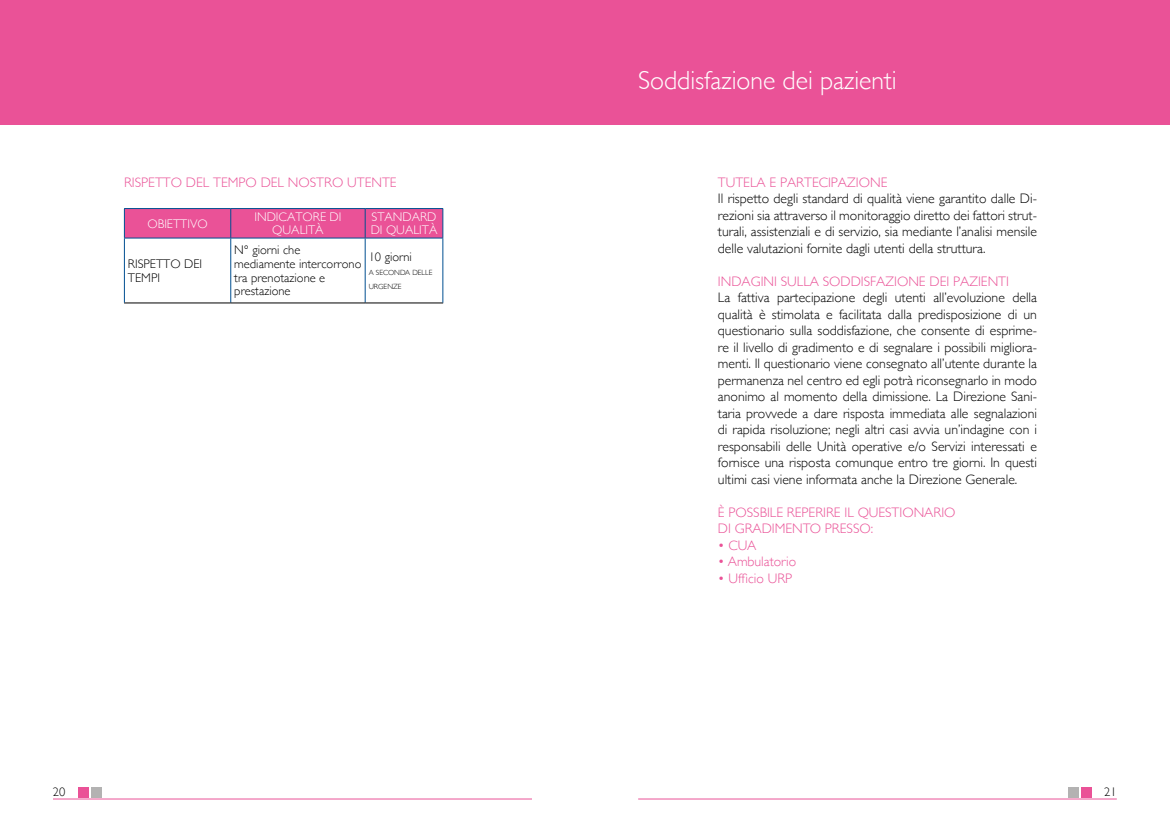
<style>
.page{position:relative;width:1170px;height:833px;background:#fff}
.page>*{position:absolute;margin:0;border:0;box-sizing:border-box;transform-origin:0 0}
.t1{font:300 26.25px "Gill Sans";color:#fff}
.t2{font:300 13.75px/16.5px "Gill Sans";color:#000;text-align:justify}
.t3{font:300 13.75px/16.5px "Gill Sans";color:#ea5297}
.t4{font:300 12.5px/13.8px "Gill Sans";color:#000}
.t5{font:300 12.5px/13.8px "Gill Sans";color:#fff;text-align:center}
.t6{font:300 7.5px/13.8px "Gill Sans";color:#000}
</style>
<div class="page">
<hr style="left:638px;top:798px;width:478px;height:1px;background:#ea5297">
<hr style="left:53px;top:798px;width:479px;height:1px;background:#ea5297">
<div style="left:1080px;top:787px;width:11px;height:10px;background:#ea5297"></div>
<div style="left:78px;top:787px;width:11px;height:10px;background:#ea5297"></div>
<div style="left:1067px;top:787px;width:11px;height:10px;background:#b3b2b2"></div>
<div style="left:91px;top:787px;width:11px;height:10px;background:#b3b2b2"></div>
<div style="left:0;top:0;width:585px;height:124px;background:#ea5297"></div>
<div style="left:585px;top:0;width:584px;height:124px;background:#ea5297"></div>
<hr style="left:124px;top:238px;width:107px;height:1px;background:#004f91">
<hr style="left:231px;top:238px;width:134px;height:1px;background:#004f91">
<hr style="left:230px;top:238px;width:1px;height:65px;background:#004f91">
<hr style="left:365px;top:238px;width:78px;height:1px;background:#004f91">
<hr style="left:365px;top:238px;width:1px;height:65px;background:#004f91">
<hr style="left:124px;top:303px;width:107px;height:1px;background:#000">
<hr style="left:231px;top:303px;width:134px;height:1px;background:#000">
<hr style="left:365px;top:303px;width:78px;height:1px;background:#000">
<svg style="left:124px;top:208px;width:319px;height:30px;background:#dc5196"></svg>
<hr style="left:124px;top:238px;width:1px;height:65px;background:#004f91">
<hr style="left:442px;top:238px;width:1px;height:65px;background:#004f91">
<p class="t3" style="left:124px;top:173px;width:274px">RISPETTO DEL TEMPO DEL NOSTRO UTENTE</p>
<p class="t5" style="left:147px;top:216px;width:62px">OBIETTIVO</p>
<p class="t5" style="left:254px;top:209px;width:88px">INDICATORE DI<br>QUALITÀ</p>
<p class="t5" style="left:370px;top:209px;width:68px;text-align:left">STANDARD<br>DI QUALITÀ</p>
<p class="t4" style="left:128px;top:256px;width:76px">RISPETTO DEI<br>TEMPI</p>
<p class="t4" style="left:234px;top:243px;width:129px">N° giorni che mediamente intercorrono tra prenotazione e prestazione</p>
<p class="t4" style="left:369px;top:249px;width:45px">10 giorni</p>
<p class="t6" style="left:369px;top:265px;width:65px">A SECONDA DELLE<br>URGENZE</p>
<h1 class="t1" style="left:638px;top:60px;width:260px">Soddisfazione dei pazienti</h1>
<p class="t3" style="left:718px;top:173px;width:171px">TUTELA E PARTECIPAZIONE</p>
<p class="t2" style="left:718px;top:190px;width:320px">Il rispetto degli standard di qualità viene garantito dalle Di&shy;rezioni sia attraverso il monitoraggio diretto dei fattori strut&shy;turali, assistenziali e di servizio, sia mediante l’analisi mensile delle valutazioni fornite dagli utenti della struttura.</p>
<p class="t3" style="left:718px;top:272px;width:292px">INDAGINI SULLA SODDISFAZIONE DEI PAZIENTI</p>
<p class="t2" style="left:718px;top:289px;width:320px">La fattiva partecipazione degli utenti all’evoluzione della qualità è stimolata e facilitata dalla predisposizione di un questionario sulla soddisfazione, che consente di esprime&shy;re il livello di gradimento e di segnalare i possibili migliora&shy;menti. Il questionario viene consegnato all’utente durante la permanenza nel centro ed egli potrà riconsegnarlo in modo anonimo al momento della dimissione. La Direzione Sani&shy;taria provvede a dare risposta immediata alle segnalazioni di rapida risoluzione; negli altri casi avvia un’indagine con i responsabili delle Unità operative e/o Servizi interessati e fornisce una risposta comunque entro tre giorni. In questi ultimi casi viene informata anche la Direzione Generale.</p>
<p class="t3" style="left:718px;top:503px;width:239px">È POSSBILE REPERIRE IL QUESTIONARIO<br>DI GRADIMENTO PRESSO:</p>
<p class="t3" style="left:718px;top:536px;width:40px">• CUA</p>
<p class="t3" style="left:718px;top:553px;width:80px">• Ambulatorio</p>
<p class="t3" style="left:718px;top:569px;width:76px">• Ufficio URP</p>
<p class="t4" style="left:53px;top:784px;width:14px">20</p>
<p class="t4" style="left:1104px;top:784px;width:14px">21</p>
</div>
